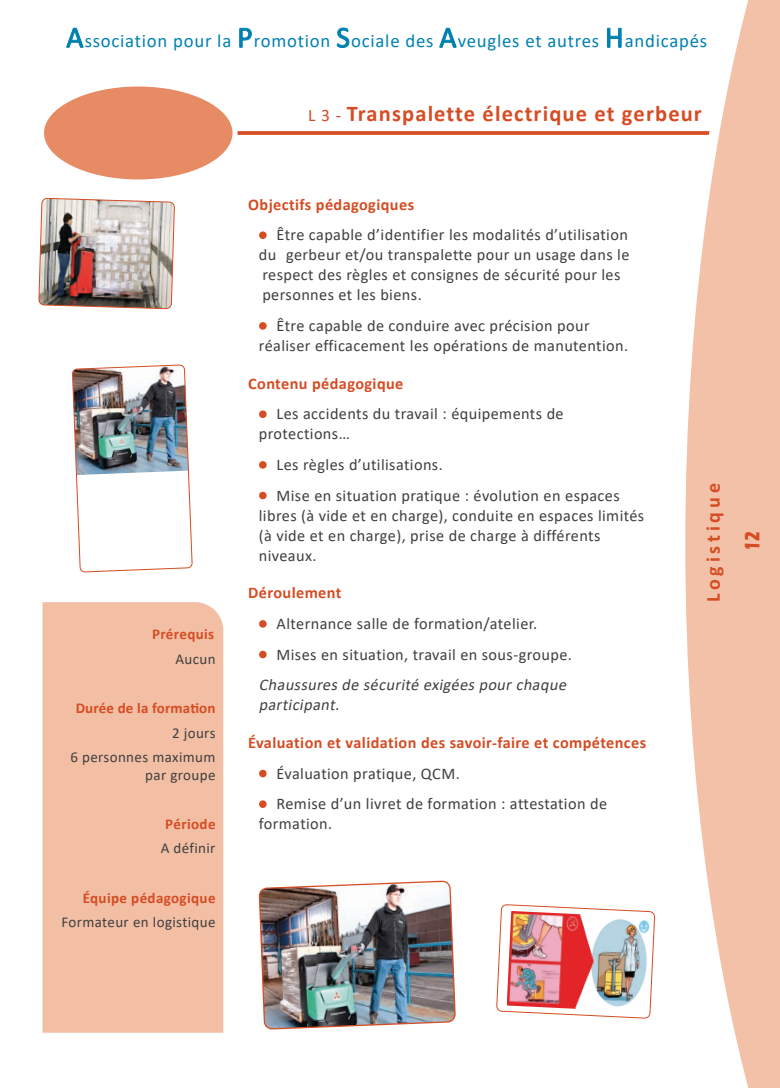
<style>
.page{position:relative;width:780px;height:1088px;background:#fff}
.page>*{position:absolute;margin:0;border:0;box-sizing:border-box;transform-origin:0 0}
.TITRE_FORMATION{font:700 22.5px "Calibri";letter-spacing:.05em;color:#d64c23}
.texte_ESAT_AA_avec_p{font:700 21.62px "Eras ITC";color:#d64c23;scale:.69 1}
.TITRE_FORMATION-2{font:700 20px "Calibri";letter-spacing:.19em;color:#d64c23}
.TITRE_FORMATION-3{font:18.75px "Calibri";letter-spacing:.04em;color:#0081b0}
.t1{font:16.25px/20px "Calibri";letter-spacing:.025em;color:#403f3e}
.sous_titre_form_ESDA{font:700 16.25px "Calibri";letter-spacing:.025em;color:#d64c23}
.texte_ESA_T_AA_avec{font:italic 16.25px/20px "Calibri";color:#403f3e}
.texte_article_form_E{font:15px/17.5px "Calibri";letter-spacing:.025em;color:#403f3e;text-align:right}
.sous_titre_form_ESDA-2{font:700 15px "Calibri";letter-spacing:.025em;color:#d64c23}
.s1{font-size:30px}
.s2{font-weight:400;font-size:17.5px}
.s3{color:#d64c23}
</style>
<div class="page">
<svg style="left:237px;top:131px;width:438px;height:4px;background:#d85630"></svg>
<div style="left:41px;top:84px;width:194px;height:98px;background:#e68b64;border-radius:50%"></div>
<div style="left:39px;top:81px;width:198px;height:103px;border:5px solid #fff;border-radius:50%"></div>
<div style="left:43px;top:602px;width:180px;height:431px;background:#f2bfa5"></div>
<img style="left:39px;top:197px;width:135px;height:113px">
<img style="left:72px;top:365px;width:120px;height:207px">
<img style="left:259px;top:881px;width:196px;height:148px">
<img style="left:496px;top:904px;width:159px;height:115px">
<svg style="left:675px;top:0;width:105px;height:1088px"></svg>
<p class="TITRE_FORMATION-3" style="left:66px;top:28px;width:642px"><span class="s1">A</span>ssociation pour la <span class="s1">P</span>romotion <span class="s1">S</span>ociale des <span class="s1">A</span>veugles et autres <span class="s1">H</span>andicapés</p>
<p class="TITRE_FORMATION" style="left:308px;top:97px;width:395px"><span class="s2">L 3 -</span> Transpalette électrique et gerbeur</p>
<p class="sous_titre_form_ESDA-2" style="left:152px;top:623px;width:64px">Prérequis</p>
<p class="texte_article_form_E" style="left:175px;top:650px;width:42px">Aucun</p>
<p class="sous_titre_form_ESDA-2" style="left:76px;top:697px;width:141px">Durée de la formation</p>
<p class="texte_article_form_E" style="left:172px;top:723px;width:45px">2 jours</p>
<p class="texte_article_form_E" style="left:70px;top:748px;width:147px">6 personnes maximum par groupe</p>
<p class="sous_titre_form_ESDA-2" style="left:165px;top:813px;width:52px">Période</p>
<p class="texte_article_form_E" style="left:161px;top:839px;width:56px">A définir</p>
<p class="sous_titre_form_ESDA-2" style="left:83px;top:887px;width:134px">Équipe pédagogique</p>
<p class="texte_article_form_E" style="left:62px;top:913px;width:155px">Formateur en logistique</p>
<p class="sous_titre_form_ESDA" style="left:248px;top:193px;width:167px">Objectifs pédagogiques</p>
<p class="t1" style="left:259px;top:225px;width:372px"><span class="s3">•</span> Être capable d’identifier les modalités d’utilisation du gerbeur et/ou transpalette pour un usage dans le respect des règles et consignes de sécurité pour les personnes et les biens.</p>
<p class="t1" style="left:259px;top:315px;width:371px"><span class="s3">•</span> Être capable de conduire avec précision pour réaliser efficacement les opérations de manutention.</p>
<p class="sous_titre_form_ESDA" style="left:248px;top:372px;width:157px">Contenu pédagogique</p>
<p class="t1" style="left:259px;top:403px;width:306px"><span class="s3">•</span> Les accidents du travail : équipements de protections…</p>
<p class="t1" style="left:259px;top:454px;width:185px"><span class="s3">•</span> Les règles d’utilisations.</p>
<p class="t1" style="left:259px;top:485px;width:387px"><span class="s3">•</span> Mise en situation pratique : évolution en espaces libres (à vide et en charge), conduite en espaces limités (à vide et en charge), prise de charge à différents niveaux.</p>
<p class="sous_titre_form_ESDA" style="left:248px;top:581px;width:95px">Déroulement</p>
<p class="t1" style="left:259px;top:613px;width:280px"><span class="s3">•</span> Alternance salle de formation/atelier.</p>
<p class="t1" style="left:259px;top:644px;width:315px"><span class="s3">•</span> Mises en situation, travail en sous-groupe.</p>
<p class="texte_ESA_T_AA_avec" style="left:259px;top:674px;width:312px">Chaussures de sécurité exigées pourchaque participant.</p>
<p class="sous_titre_form_ESDA" style="left:248px;top:731px;width:399px">Évaluation et validation des savoir-faire et compétences</p>
<p class="t1" style="left:259px;top:763px;width:202px"><span class="s3">•</span> Évaluation pratique, QCM.</p>
<p class="t1" style="left:259px;top:793px;width:350px"><span class="s3">•</span> Remise d’un livret de formation : attestation de formation.</p>
<p class="TITRE_FORMATION-2" style="left:699px;top:602px;width:120px;rotate:-90deg">Logistique</p>
<p class="texte_ESAT_AA_avec_p" style="left:740px;top:551px;width:31px;rotate:-90deg">12</p>
</div>
